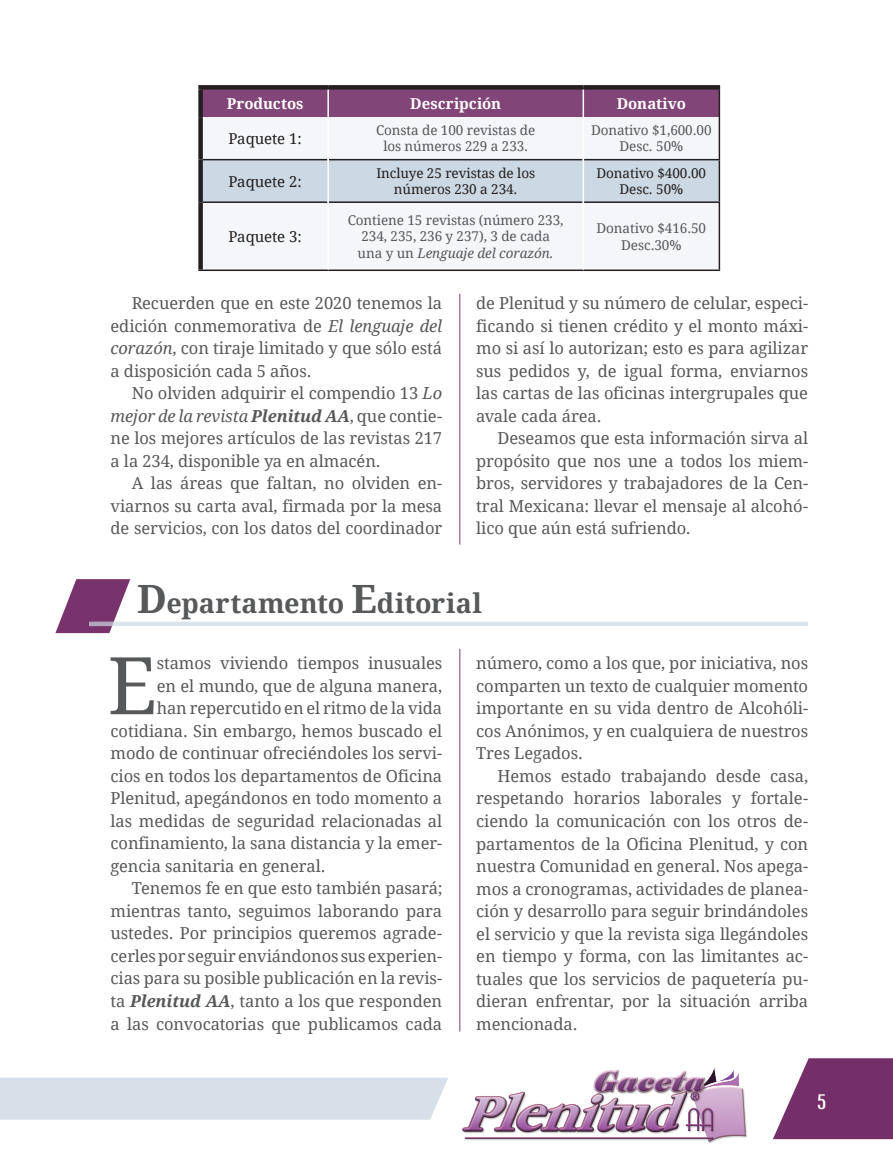
<style>
.page{position:relative;width:893px;height:1170px;background:#fff}
.page>*{position:absolute;margin:0;border:0;box-sizing:border-box;transform-origin:0 0}
.t1{font:79.5px "Droid Serif";color:#57585a}
.t2{font:700 27px "Droid Serif";color:#57585a}
.t3{font:500 21px "Hagin Caps";color:#fff}
.t4{font:16.5px/22.5px "Droid Serif";letter-spacing:-.005em;color:#57585a;text-align:justify}
.t5{font:700 15px "Droid Serif";color:#fff}
.t6{font:15px "Droid Serif";letter-spacing:-.005em;color:#231f20}
.t7{font:13.5px/16.5px "Droid Serif";letter-spacing:-.005em;color:#57585a;text-align:center}
.t8{font:13.5px/16.5px "Droid Serif";letter-spacing:-.005em;color:#231f20;text-align:center}
.s1{font-style:italic}
.s2{font-weight:700;font-style:italic}
.s3{font-size:39px}
</style>
<div class="page">
<div style="left:789px;top:1058px;width:104px;height:80px;background:#752f68"></div>
<div style="left:0;top:1077px;width:421px;height:42px;background:#d7e0e9"></div>
<img style="left:421px;top:1068px;width:368px;height:76px">
<hr style="left:459px;top:294px;width:1px;height:250px;background:#88537c">
<hr style="left:459px;top:648px;width:1px;height:383px;background:#88537c">
<div style="left:203px;top:117px;width:516px;height:152px;background:#f4f6f9"></div>
<div style="left:203px;top:160px;width:516px;height:41px;background:#ccd8e3"></div>
<hr style="left:203px;top:159px;width:124px;height:1px;background:#231f20">
<hr style="left:329px;top:159px;width:254px;height:1px;background:#231f20">
<hr style="left:584px;top:159px;width:136px;height:1px;background:#231f20">
<hr style="left:203px;top:201px;width:124px;height:2px;background:#231f20">
<hr style="left:329px;top:201px;width:254px;height:2px;background:#231f20">
<hr style="left:584px;top:201px;width:136px;height:2px;background:#231f20">
<hr style="left:198px;top:269px;width:130px;height:2px;background:#231f20">
<hr style="left:328px;top:269px;width:255px;height:2px;background:#231f20">
<hr style="left:583px;top:269px;width:137px;height:2px;background:#231f20">
<div style="left:198px;top:85px;width:130px;height:5px;background:#231f20"></div>
<div style="left:198px;top:90px;width:5px;height:27px;background:#231f20"></div>
<div style="left:198px;top:117px;width:5px;height:43px;background:#231f20"></div>
<div style="left:198px;top:160px;width:5px;height:42px;background:#231f20"></div>
<div style="left:198px;top:202px;width:5px;height:67px;background:#231f20"></div>
<div style="left:328px;top:85px;width:255px;height:5px;background:#231f20"></div>
<div style="left:583px;top:85px;width:137px;height:5px;background:#231f20"></div>
<hr style="left:719px;top:117px;width:1px;height:42px;background:#231f20">
<hr style="left:719px;top:160px;width:1px;height:41px;background:#231f20">
<hr style="left:719px;top:203px;width:1px;height:66px;background:#231f20">
<svg style="left:201px;top:87px;width:519px;height:30px;background:#794170"></svg>
<hr style="left:583px;top:117px;width:1px;height:43px;background:#fffefc">
<hr style="left:583px;top:160px;width:1px;height:42px;background:#fffefc">
<hr style="left:583px;top:202px;width:1px;height:67px;background:#fffefc">
<hr style="left:327px;top:90px;width:2px;height:27px;background:#fffefc">
<hr style="left:327px;top:117px;width:2px;height:43px;background:#fffefc">
<hr style="left:327px;top:160px;width:2px;height:42px;background:#fffefc">
<hr style="left:327px;top:202px;width:2px;height:67px;background:#fffefc">
<svg style="left:55px;top:579px;width:75px;height:54px"></svg>
<div style="left:89px;top:621px;width:719px;height:5px;background:#dbe3eb"></div>
<p class="t5" style="left:227px;top:94px;width:78px">Productos</p>
<p class="t5" style="left:410px;top:94px;width:92px">Descripción</p>
<p class="t5" style="left:617px;top:94px;width:71px">Donativo</p>
<p class="t6" style="left:229px;top:129px;width:75px">Paquete 1:</p>
<p class="t7" style="left:376px;top:122px;width:161px">Consta de 100 revistas de los números 229 a 233.</p>
<p class="t7" style="left:591px;top:122px;width:122px">Donativo $1,600.00<br>Desc. 50%</p>
<p class="t6" style="left:229px;top:172px;width:75px">Paquete 2:</p>
<p class="t8" style="left:376px;top:165px;width:160px">Incluye 25 revistas de los números 230 a 234.</p>
<p class="t8" style="left:596px;top:165px;width:111px">Donativo $400.00<br>Desc. 50%</p>
<p class="t6" style="left:229px;top:227px;width:75px">Paquete 3:</p>
<p class="t7" style="left:348px;top:212px;width:217px">Contiene 15 revistas (número 233,<br>234, 235, 236 y 237), 3 de cada una y un <span class="s1">Lenguaje del corazón.</span></p>
<p class="t7" style="left:596px;top:220px;width:111px">Donativo $416.50<br>Desc.30%</p>
<p class="t4" style="left:111px;top:292px;width:333px;text-indent:21px">Recuerden que en este 2020 tenemos la edición conmemorativa de <span class="s1">El lenguaje del corazón</span>, con tiraje limitado y que sólo está a disposición cada 5 años.</p>
<p class="t4" style="left:111px;top:382px;width:333px;text-indent:21px">No olviden adquirir el compendio 13 <span class="s1">Lo mejor de la revista</span> <span class="s2">Plenitud AA</span>, que contie&shy;ne los mejores artículos de las revistas 217 a la 234, disponible ya en almacén.</p>
<p class="t4" style="left:111px;top:472px;width:333px;text-indent:21px">A las áreas que faltan, no olviden en&shy;viarnos su carta aval, firmada por la mesa de servicios, con los datos del coordinador</p>
<p class="t4" style="left:476px;top:292px;width:333px">de Plenitud y su número de celular, especi&shy;ficando si tienen crédito y el monto máxi&shy;mo si así lo autorizan; esto es para agilizar sus pedidos y, de igual forma, enviarnos las cartas de las oficinas intergrupales que avale cada área.</p>
<p class="t4" style="left:476px;top:427px;width:333px;text-indent:21px">Deseamos que esta información sirva al propósito que nos une a todos los miem&shy;bros, servidores y trabajadores de la Cen&shy;tral Mexicana: llevar el mensaje al alcohó&shy;lico que aún está sufriendo.</p>
<h2 class="t2" style="left:137px;top:587px;width:346px"><span class="s3">D</span>epartamento <span class="s3">E</span>ditorial</h2>
<h1 class="t1" style="left:108px;top:636px;width:51px">E</h1>
<p class="t4" style="left:157px;top:652px;width:287px">stamos viviendo tiempos inusuales</p>
<p class="t4" style="left:476px;top:652px;width:333px">número, como a los que, por iniciativa, nos comparten un texto de cualquier momento importante en su vida dentro de Alcohóli&shy;cos Anónimos, y en cualquiera de nuestros Tres Legados.</p>
<p class="t4" style="left:476px;top:764px;width:333px;text-indent:21px">Hemos estado trabajando desde casa, respetando horarios laborales y fortale&shy;ciendo la comunicación con los otros de&shy;partamentos de la Oficina Plenitud, y con nuestra Comunidad en general. Nos apega&shy;mos a cronogramas, actividades de planea&shy;ción y desarrollo para seguir brindándoles el servicio y que la revista siga llegándoles en tiempo y forma, con las limitantes ac&shy;tuales que los servicios de paquetería pu&shy;dieran enfrentar, por la situación arriba mencionada.</p>
<p class="t4" style="left:157px;top:674px;width:287px">en el mundo, que de alguna manera,</p>
<p class="t4" style="left:157px;top:697px;width:287px">han repercutido en el ritmo de la vida</p>
<p class="t4" style="left:111px;top:719px;width:333px">cotidiana. Sin embargo, hemos buscado el</p>
<p class="t4" style="left:111px;top:742px;width:333px">modo de continuar ofreciéndoles los servi-</p>
<p class="t4" style="left:111px;top:764px;width:333px">cios en todos los departamentos de Oficina</p>
<p class="t4" style="left:111px;top:787px;width:333px">Plenitud, apegándonos en todo momento a</p>
<p class="t4" style="left:111px;top:809px;width:333px">las medidas de seguridad relacionadas al</p>
<p class="t4" style="left:111px;top:832px;width:333px">confinamiento, la sana distancia y la emer-</p>
<p class="t4" style="left:111px;top:854px;width:216px">gencia sanitaria en general.</p>
<p class="t4" style="left:132px;top:877px;width:312px">Tenemos fe en que esto también pasará;</p>
<p class="t4" style="left:111px;top:899px;width:333px">mientras tanto, seguimos laborando para</p>
<p class="t4" style="left:111px;top:922px;width:333px">ustedes. Por principios queremos agrade-</p>
<p class="t4" style="left:111px;top:944px;width:333px">cerles por seguir enviándonos sus experien-</p>
<p class="t4" style="left:111px;top:967px;width:333px">cias para su posible publicación en la revis-</p>
<p class="t4" style="left:111px;top:989px;width:333px">ta <span class="s2">Plenitud AA</span>, tanto a los que responden</p>
<p class="t4" style="left:111px;top:1012px;width:333px">a las convocatorias que publicamos cada</p>
<p class="t3" style="left:817px;top:1087px;width:11px">5</p>
</div>
